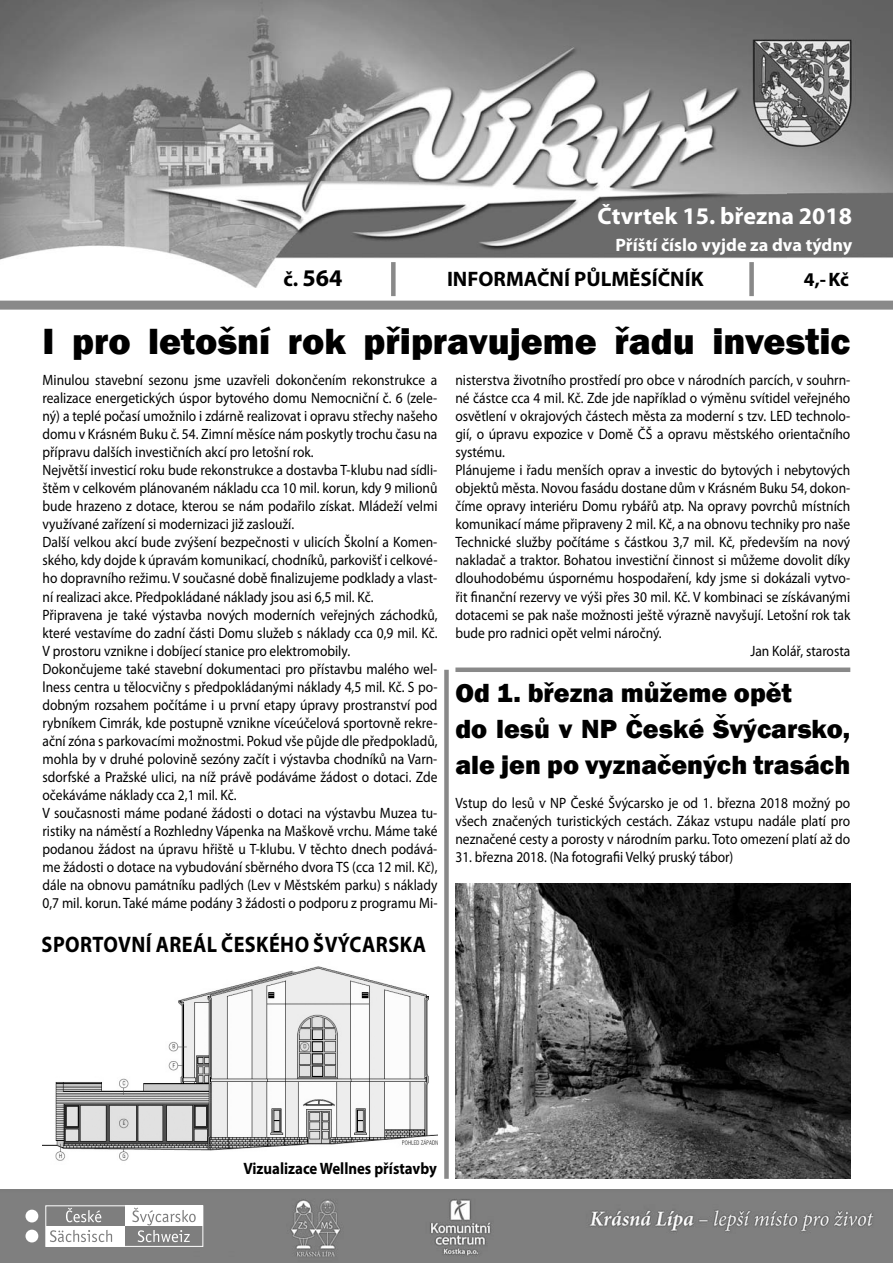
<style>
.page{position:relative;width:893px;height:1263px;background:#fff}
.page>*{position:absolute;margin:0;border:0;box-sizing:border-box;transform-origin:0 0}
.t1{font:800 37.5px "Franklin Gothic";color:#000}
.t2{font:800 27px/36px "Franklin Gothic";color:#000}
.t3{font:700 24px "Myriad Pro";color:#fff}
.t4{font:700 24px "Myriad Pro";color:#000}
.t5{font:700 22.5px "Myriad Pro";letter-spacing:.02em;color:#000;scale:.9 1}
.t6{font:700 21px "Myriad Pro";color:#000}
.t7{font:700 19.5px "Myriad Pro";color:#000}
.t8{font:700 18px "Myriad Pro";color:#fff}
.t9{font:700 16.5px "Myriad Pro";color:#000;scale:.9 1}
.t10{font:15px/18px "Myriad Pro";color:#000;scale:.9 1}
.s1{font-size:21px}
</style>
<div class="page">
<img style="left:0;top:1189px;width:893px;height:74px">
<div style="left:124px;top:1206px;width:79px;height:20px;background:#fff"></div>
<div style="left:124px;top:1226px;width:79px;height:20px;background:#7e7e7e"></div>
<svg style="left:132px;top:1207px;width:64px;height:35px"></svg>
<div style="left:46px;top:1226px;width:78px;height:20px;background:#fff"></div>
<div style="left:46px;top:1206px;width:78px;height:20px;background:#7e7e7e"></div>
<svg style="left:50px;top:1230px;width:63px;height:12px"></svg>
<svg style="left:66px;top:1208px;width:35px;height:14px"></svg>
<div style="left:46px;top:1205px;width:157px;height:41px;border:1px solid #fff"></div>
<div style="left:26px;top:1209px;width:12px;height:13px;background:#fff;border-radius:50%"></div>
<div style="left:26px;top:1229px;width:12px;height:13px;background:#fff;border-radius:50%"></div>
<img style="left:0;top:0;width:788px;height:301px">
<div style="left:788px;top:0;width:105px;height:51px;background:#646464"></div>
<img style="left:841px;top:51px;width:52px;height:250px">
<img style="left:788px;top:158px;width:53px;height:143px">
<img style="left:748px;top:35px;width:107px;height:123px">
<div style="left:0;top:301px;width:893px;height:9px;background:#898989"></div>
<div style="left:391px;top:262px;width:5px;height:34px;background:#898989"></div>
<div style="left:749px;top:262px;width:5px;height:34px;background:#898989"></div>
<div style="left:444px;top:670px;width:5px;height:509px;background:#898989"></div>
<img style="left:42px;top:966px;width:395px;height:195px">
<img style="left:455px;top:883px;width:395px;height:296px">
<div style="left:455px;top:667px;width:395px;height:5px;background:#898989"></div>
<h3 class="t3" style="left:598px;top:207px;width:256px">Čtvrtek 15. března 2018</h3>
<p class="t8" style="left:615px;top:238px;width:238px">Příští číslo vyjde za dva týdny</p>
<h3 class="t4" style="left:283px;top:269px;width:60px"><span class="s1">č.</span> 564</h3>
<h3 class="t6" style="left:447px;top:271px;width:258px">INFORMAČNÍ PŮLMĚSÍČNÍK</h3>
<h3 class="t7" style="left:804px;top:272px;width:47px">4,- Kč</h3>
<h1 class="t1" style="left:43px;top:320px;width:809px">I pro letošní rok připravujeme řadu investic</h1>
<p class="t10" style="left:43px;top:373px;width:440px">Minulou stavební sezonu jsme uzavřeli dokončením rekonstrukce a realizace energetických úspor bytového domu Nemocniční č. 6 (zele&shy;ný) a teplé počasí umožnilo i zdárně realizovat i opravu střechy našeho domu v Krásném Buku č. 54. Zimní měsíce nám poskytly trochu času na přípravu dalších investičních akcí pro letošní rok.<br>Největší investicí roku bude rekonstrukce a dostavba T-klubu nad sídli&shy;štěm v celkovém plánovaném nákladu cca 10 mil. korun, kdy 9 milionů bude hrazeno z dotace, kterou se nám podařilo získat. Mládeží velmi využívané zařízení si modernizaci již zaslouží.<br>Další velkou akcí bude zvýšení bezpečnosti v ulicích Školní a Komen&shy;ského, kdy dojde k úpravám komunikací, chodníků, parkovišť i celkové&shy;ho dopravního režimu. V současné době finalizujeme podklady a vlast&shy;ní realizaci akce. Předpokládané náklady jsou asi 6,5 mil. Kč.<br>Připravena je také výstavba nových moderních veřejných záchodků, které vestavíme do zadní části Domu služeb s náklady cca 0,9 mil. Kč.<br>V prostoru vznikne i dobíjecí stanice pro elektromobily.<br>Dokončujeme také stavební dokumentaci pro přístavbu malého wel&shy;lness centra u tělocvičny s předpokládanými náklady 4,5 mil. Kč. S po&shy;dobným rozsahem počítáme i u první etapy úpravy prostranství pod rybníkem Cimrák, kde postupně vznikne víceúčelová sportovně rekre&shy;ační zóna s parkovacími možnostmi. Pokud vše půjde dle předpokladů, mohla by v druhé polovině sezóny začít i výstavba chodníků na Varn&shy;sdorfské a Pražské ulici, na níž právě podáváme žádost o dotaci. Zde očekáváme náklady cca 2,1 mil. Kč.<br>V současnosti máme podané žádosti o dotaci na výstavbu Muzea tu&shy;ristiky na náměstí a Rozhledny Vápenka na Maškově vrchu. Máme také podanou žádost na úpravu hřiště u T-klubu. V těchto dnech podává&shy;me žádosti o dotace na vybudování sběrného dvora TS (cca 12 mil. Kč), dále na obnovu památníku padlých (Lev v Městském parku) s náklady 0,7 mil. korun. Také máme podány 3 žádosti o podporu z programu Mi-</p>
<p class="t10" style="left:455px;top:373px;width:440px">nisterstva životního prostředí pro obce v národních parcích, v souhrn-</p>
<p class="t10" style="left:455px;top:391px;width:440px">né částce cca 4 mil. Kč. Zde jde například o výměnu svítidel veřejného</p>
<p class="t10" style="left:455px;top:409px;width:440px">osvětlení v okrajových částech města za moderní s tzv. LED technolo-</p>
<p class="t10" style="left:455px;top:427px;width:440px">gií, o úpravu expozice v Domě ČŠ a opravu městského orientačního</p>
<p class="t10" style="left:455px;top:445px;width:57px">systému.</p>
<p class="t10" style="left:455px;top:463px;width:440px">Plánujeme i řadu menších oprav a investic do bytových i nebytových</p>
<p class="t10" style="left:455px;top:481px;width:440px">objektů města. Novou fasádu dostane dům v Krásném Buku 54, dokon-</p>
<p class="t10" style="left:455px;top:499px;width:440px">číme opravy interiéru Domu rybářů atp. Na opravy povrchů místních</p>
<p class="t10" style="left:455px;top:517px;width:440px">komunikací máme připraveny 2 mil. Kč, a na obnovu techniky pro naše</p>
<p class="t10" style="left:455px;top:535px;width:440px">Technické služby počítáme s částkou 3,7 mil. Kč, především na nový</p>
<p class="t10" style="left:455px;top:553px;width:440px">nakladač a traktor. Bohatou investiční činnost si můžeme dovolit díky</p>
<p class="t10" style="left:455px;top:571px;width:440px">dlouhodobému úspornému hospodaření, kdy jsme si dokázali vytvo-</p>
<p class="t10" style="left:455px;top:589px;width:440px">řit finanční rezervy ve výši přes 30 mil. Kč. V kombinaci se získávanými</p>
<p class="t10" style="left:455px;top:607px;width:440px">dotacemi se pak naše možnosti ještě výrazně navyšují. Letošní rok tak</p>
<p class="t10" style="left:455px;top:625px;width:231px">bude pro radnici opět velmi náročný.</p>
<p class="t10" style="left:750px;top:643px;width:113px">Jan Kolář, starosta</p>
<h2 class="t2" style="left:455px;top:675px;width:396px">Od 1. března můžeme opět<br>do lesů v NP České Švýcarsko, ale jen po vyznačených trasách</h2>
<p class="t10" style="left:455px;top:795px;width:440px;text-align:justify">Vstup do lesů v NP České Švýcarsko je od 1. března 2018 možný po všech značených turistických cestách. Zákaz vstupu nadále platí pro neznačené cesty a porosty v národním parku. Toto omezení platí až do</p>
<p class="t10" style="left:455px;top:849px;width:310px">31. března 2018. (Na fotografii Velký pruský tábor)</p>
<h3 class="t5" style="left:42px;top:936px;width:429px">SPORTOVNÍ AREÁL ČESKÉHO ŠVÝCARSKA</h3>
<p class="t9" style="left:243px;top:1162px;width:216px">Vizualizace Wellnes přístavby</p>
</div>
